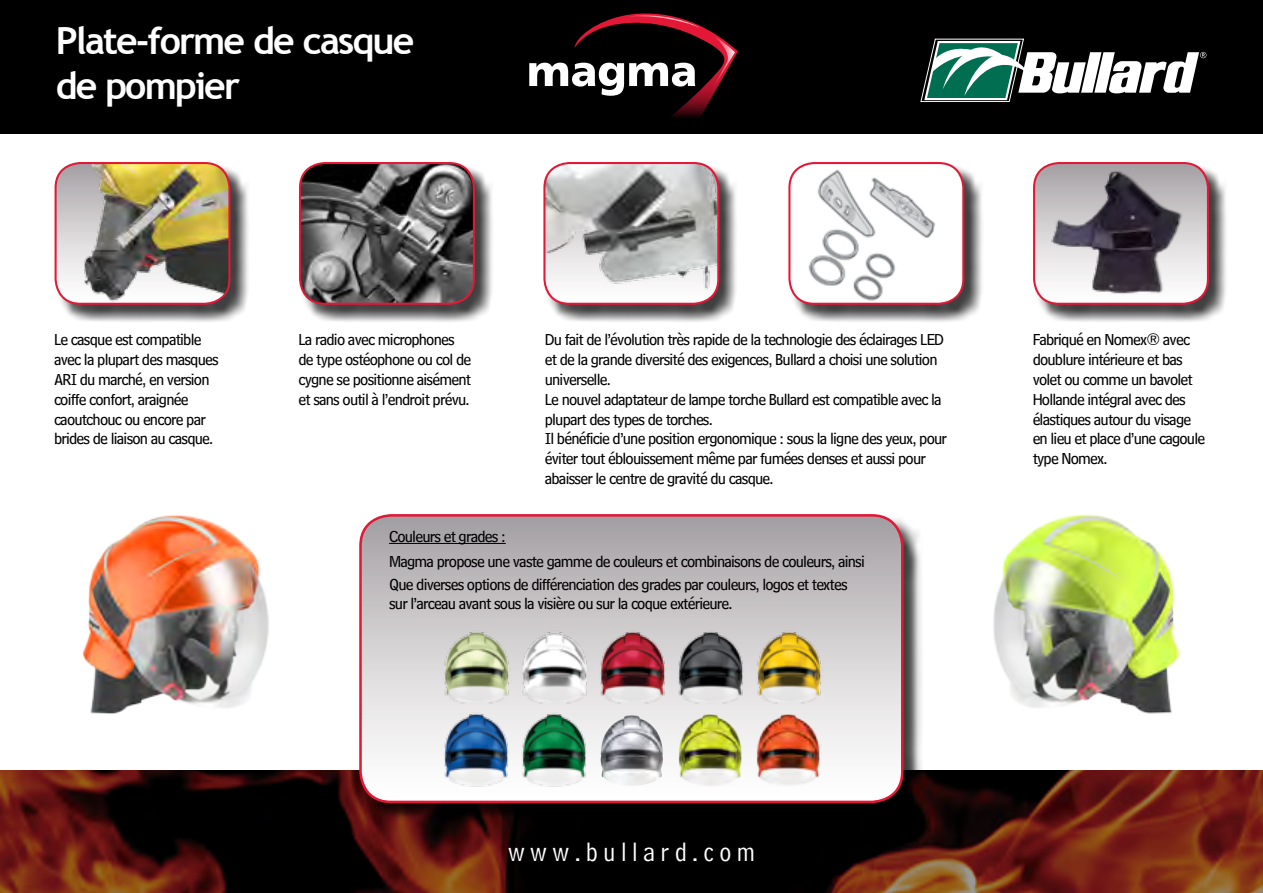
<style>
.page{position:relative;width:1263px;height:893px;background:#fff}
.page>*{position:absolute;margin:0;border:0;box-sizing:border-box;transform-origin:0 0}
.t1{font:700 37.5px/45px "Trebuchet MS";letter-spacing:-.05em;color:#fff}
.t2{font:27px "Bell Centennial Address";letter-spacing:.2em;color:#fff}
.t3{font:16.5px/19.8px "Bell Centennial Sub Caption";letter-spacing:-.05em;color:#000}
</style>
<div class="page">
<img style="left:0;top:770px;width:1263px;height:123px">
<div style="left:0;top:0;width:1263px;height:134px;background:#000"></div>
<div style="left:302px;top:165px;width:192px;height:159px;background:#000;opacity:.75"></div>
<img style="left:300px;top:163px;width:174px;height:141px">
<div style="left:299px;top:162px;width:176px;height:143px;border:2px solid #e31837;border-radius:25px"></div>
<div style="left:546px;top:165px;width:192px;height:159px;background:#000;opacity:.75"></div>
<img style="left:546px;top:163px;width:172px;height:141px">
<div style="left:543px;top:162px;width:176px;height:143px;border:2px solid #e31837;border-radius:25px"></div>
<div style="left:1035px;top:165px;width:192px;height:159px;background:#000;opacity:.75"></div>
<svg style="left:1034px;top:165px;width:7px;height:139px"></svg>
<img style="left:1041px;top:163px;width:167px;height:141px">
<div style="left:1033px;top:162px;width:176px;height:143px;border:2px solid #e31837;border-radius:25px"></div>
<div style="left:57px;top:165px;width:192px;height:159px;background:#000;opacity:.75"></div>
<img style="left:60px;top:163px;width:169px;height:141px">
<div style="left:55px;top:162px;width:175px;height:143px;border:2px solid #e31837;border-radius:25px"></div>
<div style="left:791px;top:165px;width:192px;height:159px;background:#000;opacity:.75"></div>
<div style="left:789px;top:163px;width:174px;height:141px;background:#fff;border-radius:25px"></div>
<img style="left:800px;top:163px;width:153px;height:141px">
<div style="left:788px;top:162px;width:176px;height:143px;border:2px solid #e31837;border-radius:25px"></div>
<svg style="left:920px;top:39px;width:286px;height:63px"></svg>
<svg style="left:529px;top:13px;width:209px;height:105px"></svg>
<div style="left:362px;top:517px;width:561px;height:304px;background:#000;opacity:.75"></div>
<svg style="left:360px;top:515px;width:542px;height:287px"></svg>
<div style="left:359px;top:514px;width:544px;height:289px;border:3px solid #e31837;border-radius:30px"></div>
<img style="left:440px;top:628px;width:72px;height:76px">
<img style="left:518px;top:628px;width:72px;height:76px">
<img style="left:596px;top:628px;width:72px;height:76px">
<img style="left:674px;top:628px;width:72px;height:76px">
<img style="left:752px;top:628px;width:72px;height:76px">
<img style="left:439px;top:711px;width:73px;height:75px">
<img style="left:518px;top:711px;width:72px;height:75px">
<img style="left:601px;top:715px;width:62px;height:71px">
<img style="left:674px;top:711px;width:72px;height:75px">
<img style="left:752px;top:711px;width:72px;height:75px">
<hr style="left:389px;top:543px;width:117px;height:1px;background:#000">
<img style="left:993px;top:514px;width:187px;height:200px">
<img style="left:83px;top:515px;width:186px;height:199px">
<h1 class="t1" style="left:56px;top:19px;width:360px">Plate-forme de casque de pompier</h1>
<p class="t3" style="left:54px;top:330px;width:166px">Le casque est compatible avec la plupart des masques<br>ARI du marché, en version coiffe confort, araignée caoutchouc ou encore par brides de liaison au casque.</p>
<p class="t3" style="left:298px;top:330px;width:174px">La radio avec microphones de type ostéophone ou col de cygne se positionne aisément et sans outil à l’endroit prévu.</p>
<p class="t3" style="left:545px;top:330px;width:404px">Du fait de l’évolution très rapide de la technologie des éclairages LED et de la grande diversité des exigences, Bullard a choisi une solution universelle.<br>Le nouvel adaptateur de lampe torche Bullard est compatible avec la plupart des types de torches.<br>Il bénéficie d’une position ergonomique : sous la ligne des yeux, pour éviter tout éblouissement même par fumées denses et aussi pour abaisser le centre de gravité du casque.</p>
<p class="t3" style="left:1033px;top:330px;width:174px">Fabriqué en Nomex® avec doublure intérieure et bas volet ou comme un bavolet<br>Hollande intégral avec des élastiques autour du visage en lieu et place d’une cagoule type Nomex.</p>
<p class="t3" style="left:389px;top:523px;width:477px;line-height:25.2px">Couleurs et grades :<br>Magma propose une vaste gamme de couleurs et combinaisons de couleurs, ainsi</p>
<p class="t3" style="left:389px;top:574px;width:460px">Que diverses options de différenciation des grades par couleurs, logos et textes sur l’arceau avant sous la visière ou sur la coque extérieure.</p>
<h2 class="t2" style="left:508px;top:836px;width:248px">www.bullard.com</h2>
</div>
